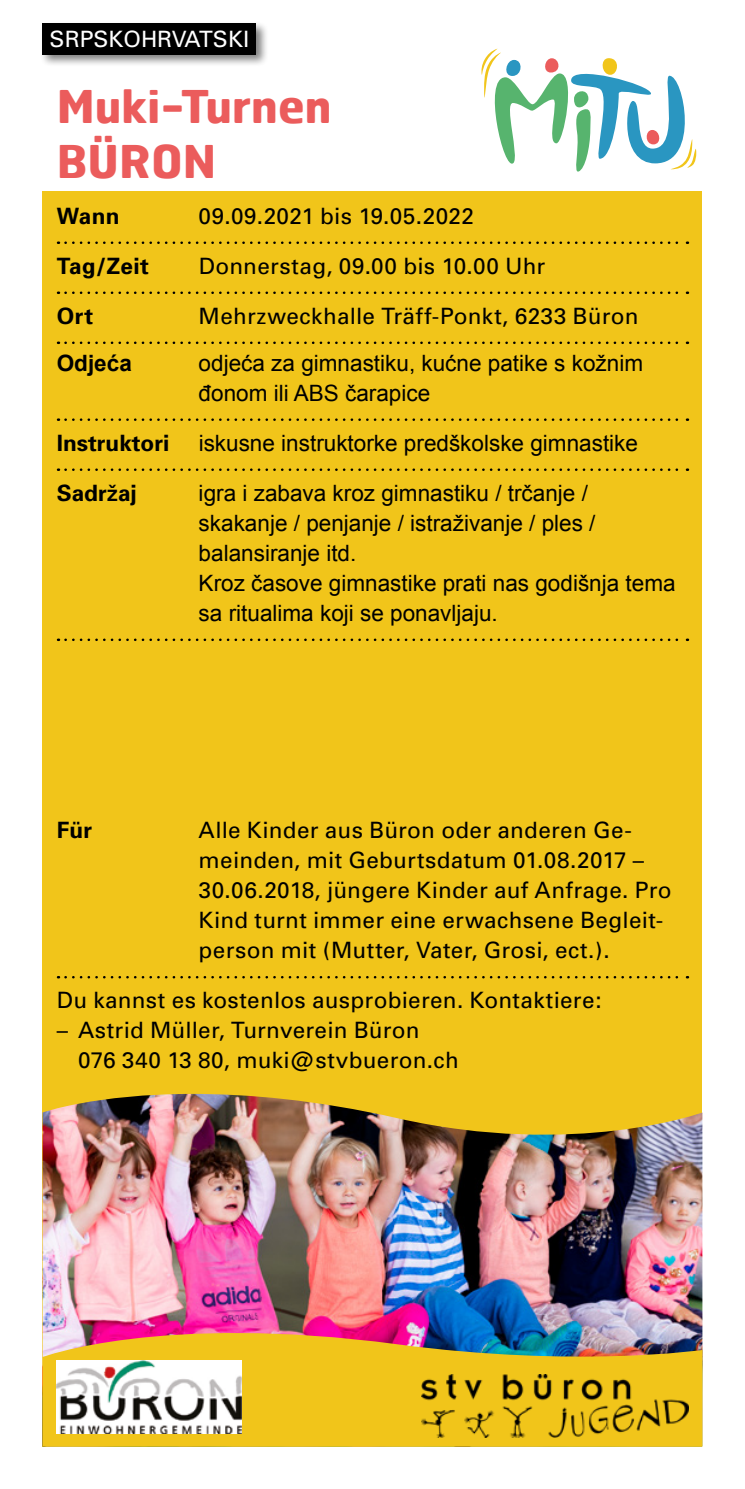
<style>
.page{position:relative;width:745px;height:1489px;background:#fff}
.page>*{position:absolute;margin:0;border:0;box-sizing:border-box;transform-origin:0 0}
.t1{font:700 45px/55px "Hermes FB";color:#eb5c5c}
.t2{font:22.5px/30px "Univers";letter-spacing:.015em;color:#000}
.t3{font:22.5px/30px "Arial";color:#000}
.t4{font:700 22.5px "Univers";color:#000}
.t5{font:22.5px "Univers";color:#fff}
.t6{font:700 22.5px "Arial";color:#000}
</style>
<div class="page">
<div style="left:43px;top:191px;width:659px;height:1255px;background:#f1c51a"></div>
<img style="left:43px;top:1093px;width:659px;height:219px">
<img style="left:43px;top:1312px;width:659px;height:126px">
<svg style="left:481px;top:49px;width:216px;height:123px"></svg>
<svg style="left:65px;top:976px;width:622px;height:2px"></svg>
<img style="left:57px;top:1360px;width:185px;height:73px">
<img style="left:421px;top:1374px;width:267px;height:63px">
<svg style="left:65px;top:241px;width:622px;height:3px"></svg>
<svg style="left:65px;top:291px;width:622px;height:3px"></svg>
<svg style="left:65px;top:341px;width:622px;height:3px"></svg>
<div style="left:40px;top:21px;width:229px;height:46px;background:#000;opacity:.5"></div>
<div style="left:43px;top:23px;width:213px;height:32px;background:#000"></div>
<svg style="left:65px;top:418px;width:622px;height:3px"></svg>
<svg style="left:65px;top:468px;width:622px;height:3px"></svg>
<svg style="left:65px;top:638px;width:622px;height:3px"></svg>
<p class="t5" style="left:50px;top:26px;width:201px">SRPSKOHRVATSKI</p>
<h1 class="t1" style="left:57px;top:77px;width:276px">Muki-Turnen<br>BÜRON</h1>
<p class="t4" style="left:57px;top:202px;width:64px">Wann</p>
<p class="t2" style="left:198px;top:201px;width:276px">09.09.2021 bis 19.05.2022</p>
<p class="t4" style="left:57px;top:252px;width:94px">Tag/Zeit</p>
<p class="t2" style="left:198px;top:251px;width:348px">Donnerstag, 09.00 bis 10.00 Uhr</p>
<p class="t4" style="left:57px;top:302px;width:38px">Ort</p>
<p class="t2" style="left:198px;top:301px;width:441px">Mehrzweckhalle Träff-Ponkt, 6233 Büron</p>
<p class="t6" style="left:57px;top:348px;width:77px">Odjeća</p>
<p class="t3" style="left:198px;top:348px;width:445px">odjeća za gimnastiku, kućne patike s kožnim đonom ili ABS čarapice</p>
<p class="t4" style="left:57px;top:429px;width:114px">Instruktori</p>
<p class="t3" style="left:198px;top:428px;width:440px">iskusne instruktorke predškolske gimnastike</p>
<p class="t4" style="left:57px;top:479px;width:82px">Sadržaj</p>
<p class="t3" style="left:198px;top:478px;width:478px">igra i zabava kroz gimnastiku / trčanje / skakanje / penjanje / istraživanje / ples / balansiranje itd.<br>Kroz časove gimnastike prati nas godišnja tema sa ritualima koji se ponavljaju.</p>
<p class="t4" style="left:57px;top:816px;width:37px">Für</p>
<p class="t2" style="left:198px;top:815px;width:474px">Alle Kinder aus Büron oder anderen Ge&shy;meinden, mit Geburtsdatum 01.08.2017 – 30.06.2018, jüngere Kinder auf Anfrage. Pro Kind turnt immer eine erwachsene Begleit&shy;person mit (Mutter, Vater, Grosi, ect.).</p>
<p class="t2" style="left:57px;top:985px;width:546px">Du kannst es kostenlos ausprobieren. Kontaktiere:</p>
<p class="t2" style="left:78px;top:1015px;width:382px;text-indent:-21px">– Astrid Müller, Turnverein Büron<br>076 340 13 80, muki@stvbueron.ch</p>
</div>
